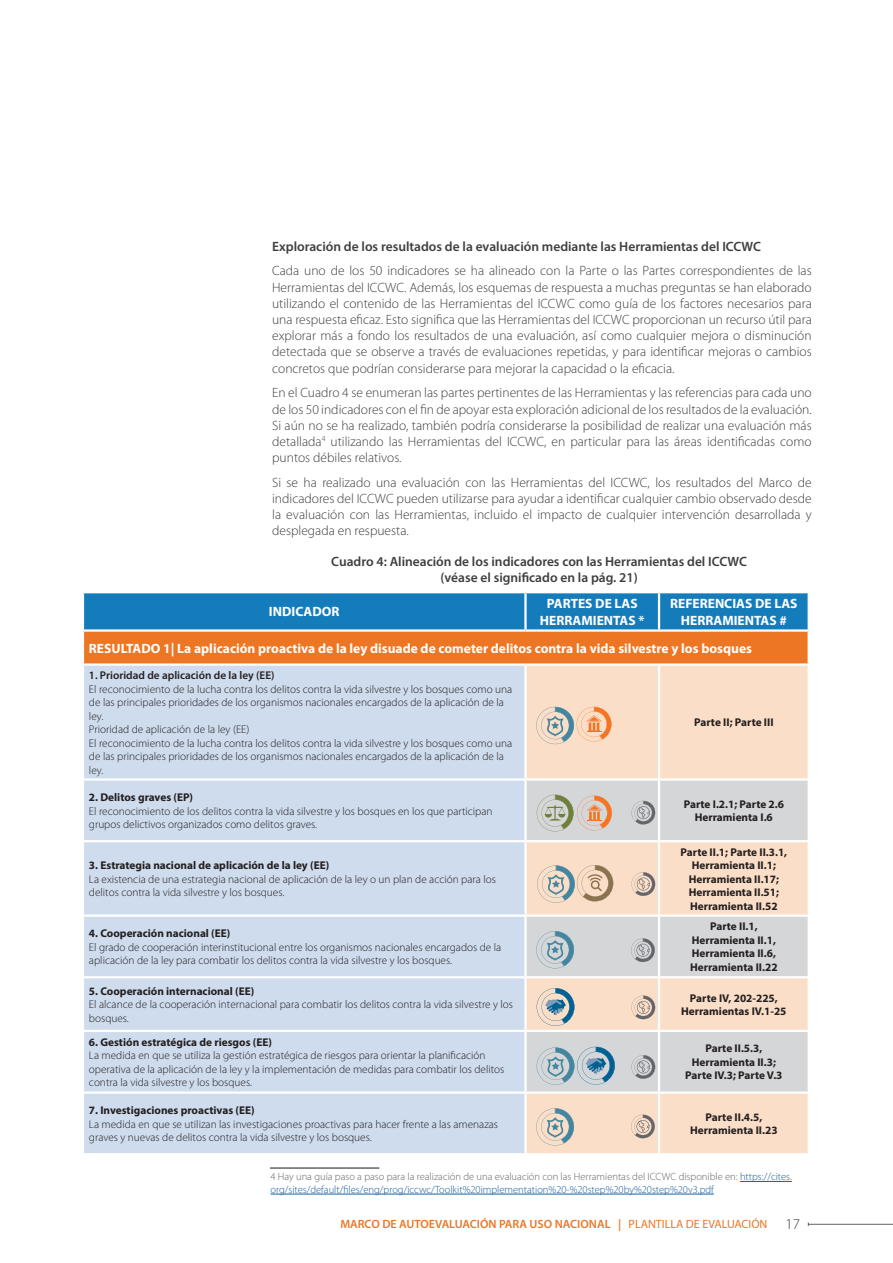
<style>
.page{position:relative;width:893px;height:1263px;background:#fff}
.page>*{position:absolute;margin:0;border:0;box-sizing:border-box;transform-origin:0 0}
.t1{font:300 13.5px/16.2px "Myriad Pro";color:#3e3e3f;text-align:justify}
.t2{font:600 13.5px/16.2px "Myriad Pro";color:#3e3e3f;text-align:center}
.t3{font:700 13.5px/16.2px "Myriad Pro";color:#fff;text-align:center}
.t4{font:600 12px "Myriad Pro";color:#ed7625}
.t5{font:300 11.25px/13.5px "Myriad Pro";color:#231f20}
.t6{font:700 11.25px/13.5px "Myriad Pro";color:#231f20;text-align:center}
.t7{font:600 11.25px "Myriad Pro";color:#231f20}
.t8{font:300 10.5px/12.6px "Myriad Pro";color:#175d9e}
.s1{color:#63656a}
.s2{font-weight:400}
.s3{font-weight:300;font-size:15px;color:#3e3e3f}
</style>
<div class="page">
<hr style="left:808px;top:1224px;width:85px;height:1px;background:#63656a">
<hr style="left:740px;top:1181px;width:52px;height:1px;background:#175d9e">
<hr style="left:270px;top:1194px;width:444px;height:1px;background:#175d9e">
<hr style="left:270px;top:1167px;width:109px;height:2px;background:#63656a">
<div style="left:84px;top:593px;width:724px;height:36px;background:#157cbc"></div>
<div style="left:525px;top:592px;width:134px;height:38px;background:#157cbc"></div>
<div style="left:83px;top:630px;width:726px;height:34px;background:#ed7625"></div>
<div style="left:84px;top:666px;width:440px;height:487px;background:#cfdcee"></div>
<div style="left:527px;top:666px;width:281px;height:487px;background:#fbdec7"></div>
<svg style="left:527px;top:781px;width:281px;height:310px;background:#e4d9d1"></svg>
<hr style="left:525px;top:591px;width:134px;height:2px;background:#fff">
<hr style="left:524px;top:593px;width:3px;height:36px;background:#fff">
<hr style="left:658px;top:593px;width:2px;height:36px;background:#fff">
<hr style="left:82px;top:629px;width:443px;height:3px;background:#fff">
<hr style="left:82px;top:632px;width:2px;height:31px;background:#fff">
<hr style="left:525px;top:629px;width:134px;height:3px;background:#fff">
<hr style="left:659px;top:629px;width:151px;height:3px;background:#fff">
<hr style="left:808px;top:632px;width:2px;height:31px;background:#fff">
<hr style="left:82px;top:663px;width:443px;height:3px;background:#fff">
<hr style="left:525px;top:663px;width:134px;height:3px;background:#fff">
<hr style="left:659px;top:663px;width:151px;height:3px;background:#fff">
<hr style="left:658px;top:666px;width:2px;height:112px;background:#fff">
<hr style="left:82px;top:778px;width:443px;height:3px;background:#fff">
<hr style="left:82px;top:840px;width:443px;height:2px;background:#fff">
<hr style="left:82px;top:914px;width:443px;height:3px;background:#fff">
<hr style="left:82px;top:976px;width:443px;height:2px;background:#fff">
<hr style="left:82px;top:1030px;width:443px;height:2px;background:#fff">
<hr style="left:82px;top:1091px;width:443px;height:3px;background:#fff">
<hr style="left:525px;top:778px;width:134px;height:3px;background:#fff">
<hr style="left:659px;top:778px;width:151px;height:3px;background:#fff">
<hr style="left:658px;top:781px;width:2px;height:59px;background:#fff">
<hr style="left:658px;top:917px;width:2px;height:59px;background:#fff">
<hr style="left:658px;top:1032px;width:2px;height:59px;background:#fff">
<hr style="left:659px;top:840px;width:151px;height:2px;background:#fff">
<hr style="left:659px;top:914px;width:151px;height:3px;background:#fff">
<hr style="left:525px;top:840px;width:134px;height:2px;background:#fff">
<hr style="left:658px;top:842px;width:2px;height:72px;background:#fff">
<hr style="left:525px;top:914px;width:134px;height:3px;background:#fff">
<hr style="left:659px;top:976px;width:151px;height:2px;background:#fff">
<hr style="left:659px;top:1030px;width:151px;height:2px;background:#fff">
<hr style="left:525px;top:976px;width:134px;height:2px;background:#fff">
<hr style="left:658px;top:978px;width:2px;height:52px;background:#fff">
<hr style="left:525px;top:1030px;width:134px;height:2px;background:#fff">
<hr style="left:659px;top:1091px;width:151px;height:3px;background:#fff">
<hr style="left:525px;top:1091px;width:134px;height:3px;background:#fff">
<hr style="left:658px;top:1094px;width:2px;height:59px;background:#fff">
<svg style="left:536px;top:931px;width:38px;height:37px"></svg>
<svg style="left:536px;top:1108px;width:38px;height:37px"></svg>
<svg style="left:536px;top:707px;width:75px;height:37px;background:#e0c4ad"></svg>
<svg style="left:537px;top:795px;width:75px;height:36px;background:#cbbeac"></svg>
<svg style="left:537px;top:865px;width:76px;height:38px;background:#d2c3b0"></svg>
<svg style="left:631px;top:801px;width:24px;height:23px"></svg>
<svg style="left:631px;top:872px;width:24px;height:24px"></svg>
<svg style="left:631px;top:938px;width:24px;height:24px"></svg>
<svg style="left:631px;top:995px;width:24px;height:24px"></svg>
<svg style="left:631px;top:1055px;width:24px;height:24px"></svg>
<svg style="left:631px;top:1115px;width:24px;height:23px"></svg>
<svg style="left:537px;top:1047px;width:78px;height:38px;background:#a4bac6"></svg>
<svg style="left:537px;top:988px;width:37px;height:38px"></svg>
<p class="t2" style="left:272px;top:238px;width:490px">Exploración de los resultados de la evaluación mediante las Herramientas del ICCWC</p>
<p class="t1" style="left:272px;top:263px;width:541px">Cada uno de los 50 indicadores se ha alineado con la Parte o las Partes correspondientes de las Herramientas del ICCWC. Además, los esquemas de respuesta a muchas preguntas se han elaborado utilizando el contenido de las Herramientas del ICCWC como guía de los factores necesarios para una respuesta eficaz. Esto significa que las Herramientas del ICCWC proporcionan un recurso útil para explorar más a fondo los resultados de una evaluación, así como cualquier mejora o disminución detectada que se observe a través de evaluaciones repetidas, y para identificar mejoras o cambios concretos que podrían considerarse para mejorar la capacidad o la eficacia.</p>
<p class="t1" style="left:272px;top:385px;width:541px">En el Cuadro 4 se enumeran las partes pertinentes de las Herramientas y las referencias para cada uno de los 50 indicadores con el fin de apoyar esta exploración adicional de los resultados de la evaluación.<br>Si aún no se ha realizado, también podría considerarse la posibilidad de realizar una evaluación más detallada<sup>4</sup> utilizando las Herramientas del ICCWC, en particular para las áreas identificadas como puntos débiles relativos.</p>
<p class="t1" style="left:272px;top:474px;width:541px">Si se ha realizado una evaluación con las Herramientas del ICCWC, los resultados del Marco de indicadores del ICCWC pueden utilizarse para ayudar a identificar cualquier cambio observado desde la evaluación con las Herramientas, incluido el impacto de cualquier intervención desarrollada y desplegada en respuesta.</p>
<p class="t2" style="left:331px;top:553px;width:417px">Cuadro 4: Alineación de los indicadores con las Herramientas del ICCWC (véase el significado en la pág. 21)</p>
<p class="t3" style="left:269px;top:603px;width:72px">INDICADOR</p>
<p class="t3" style="left:540px;top:595px;width:106px">PARTES DE LAS<br>HERRAMIENTAS *</p>
<p class="t3" style="left:670px;top:595px;width:129px">REFERENCIAS DE LAS<br>HERRAMIENTAS #</p>
<p class="t3" style="left:89px;top:639px;width:664px">RESULTADO 1| La aplicación proactiva de la ley disuade de cometer delitos contra la vida silvestre y los bosques</p>
<p class="t7" style="left:89px;top:668px;width:187px">1. Prioridad de aplicación de la ley (EE)</p>
<p class="t5" style="left:89px;top:682px;width:425px">El reconocimiento de la lucha contra los delitos contra la vida silvestre y los bosques como una de las principales prioridades de los organismos nacionales encargados de la aplicación de la ley.<br>Prioridad de aplicación de la ley (EE)<br>El reconocimiento de la lucha contra los delitos contra la vida silvestre y los bosques como una de las principales prioridades de los organismos nacionales encargados de la aplicación de la ley.</p>
<p class="t6" style="left:694px;top:715px;width:81px">Parte II; Parte III</p>
<p class="t6" style="left:89px;top:790px;width:106px">2. Delitos graves (EP)</p>
<p class="t5" style="left:89px;top:804px;width:405px">El reconocimiento de los delitos contra la vida silvestre y los bosques en los que participan grupos delictivos organizados como delitos graves.</p>
<p class="t6" style="left:684px;top:797px;width:102px">Parte I.2.1; Parte 2.6<br>Herramienta I.6</p>
<p class="t6" style="left:89px;top:858px;width:242px">3. Estrategia nacional de aplicación de la ley (EE)</p>
<p class="t5" style="left:89px;top:872px;width:409px">La existencia de una estrategia nacional de aplicación de la ley o un plan de acción para los delitos contra la vida silvestre y los bosques.</p>
<p class="t6" style="left:681px;top:845px;width:108px">Parte II.1; Parte II.3.1,<br>Herramienta II.1;<br>Herramienta II.17;<br>Herramienta II.51;<br>Herramienta II.52</p>
<p class="t6" style="left:89px;top:926px;width:143px">4. Cooperación nacional (EE)</p>
<p class="t5" style="left:89px;top:940px;width:414px">El grado de cooperación interinstitucional entre los organismos nacionales encargados de la aplicación de la ley para combatir los delitos contra la vida silvestre y los bosques.</p>
<p class="t6" style="left:690px;top:919px;width:89px">Parte II.1,<br>Herramienta II.1,<br>Herramienta II.6,<br>Herramienta II.22</p>
<p class="t6" style="left:89px;top:984px;width:167px">5. Cooperación internacional (EE)</p>
<p class="t5" style="left:89px;top:998px;width:426px">El alcance de la cooperación internacional para combatir los delitos contra la vida silvestre y los bosques.</p>
<p class="t6" style="left:681px;top:991px;width:107px">Parte IV, 202-225,<br>Herramientas IV.1-25</p>
<p class="t6" style="left:89px;top:1035px;width:184px">6. Gestión estratégica de riesgos (EE)</p>
<p class="t5" style="left:89px;top:1049px;width:417px">La medida en que se utiliza la gestión estratégica de riesgos para orientar la planificación operativa de la aplicación de la ley y la implementación de medidas para combatir los delitos contra la vida silvestre y los bosques.</p>
<p class="t6" style="left:685px;top:1041px;width:99px">Parte II.5.3,<br>Herramienta II.3;<br>Parte IV.3; Parte V.3</p>
<p class="t6" style="left:89px;top:1103px;width:167px">7. Investigaciones proactivas (EE)</p>
<p class="t5" style="left:89px;top:1117px;width:411px">La medida en que se utilizan las investigaciones proactivas para hacer frente a las amenazas graves y nuevas de delitos contra la vida silvestre y los bosques.</p>
<p class="t6" style="left:690px;top:1110px;width:89px">Parte II.4.5,<br>Herramienta II.23</p>
<p class="t8" style="left:270px;top:1171px;width:523px"><span class="s1">4 Hay una guía paso a paso para la realización de una evaluación con las Herramientas del ICCWC disponible en:</span> https://cites. org/sites/default/files/eng/prog/iccwc/Toolkit%20implementation%20-%20step%20by%20step%20v3.pdf</p>
<p class="t4" style="left:340px;top:1216px;width:461px">MARCO DE AUTOEVALUACIÓN PARA USO NACIONAL | <span class="s2">PLANTILLA DE EVALUACIÓN</span> <span class="s3">17</span></p>
</div>
